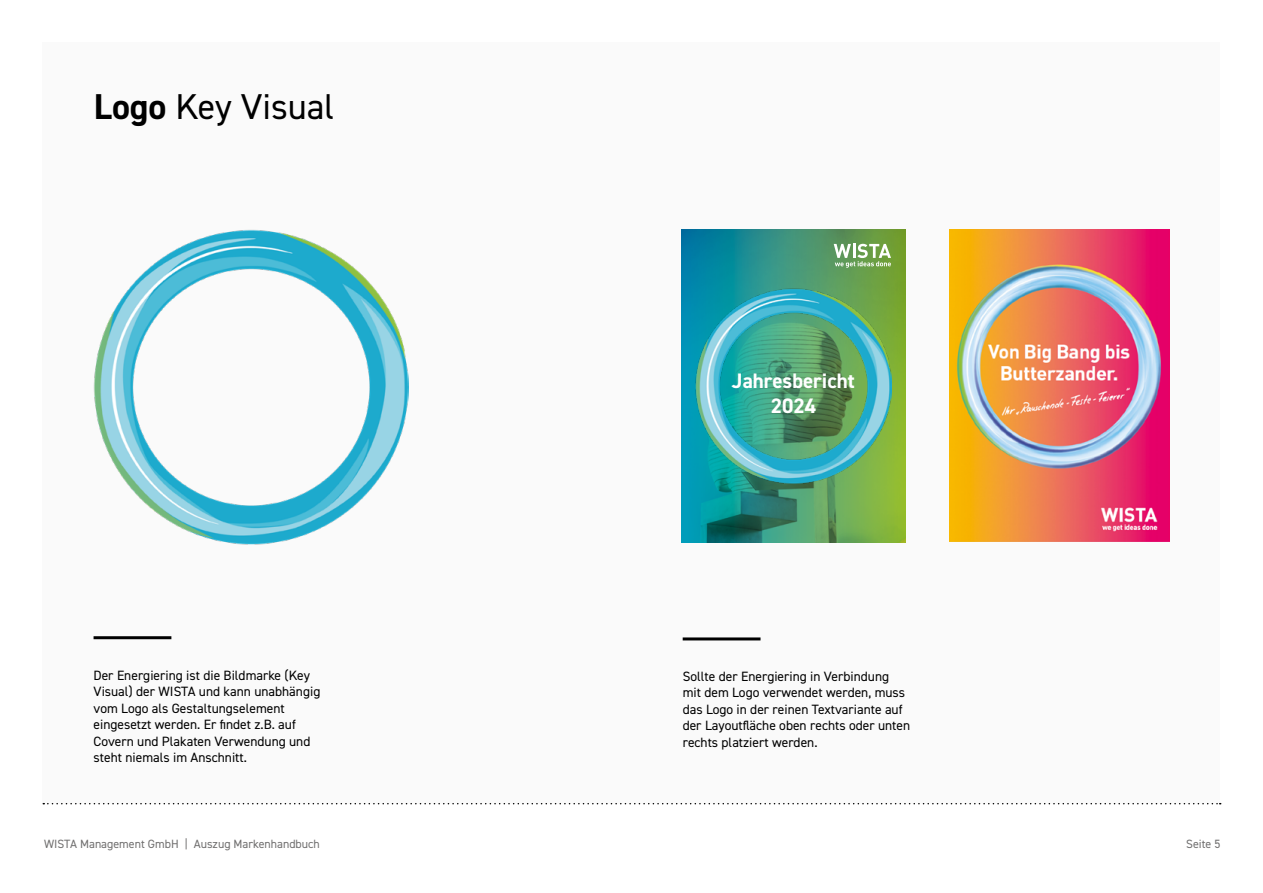
<style>
.page{position:relative;width:1263px;height:893px;background:#fff}
.page>*{position:absolute;margin:0;border:0;box-sizing:border-box;transform-origin:0 0}
.Kopfzeile_Seite{font:36px "DIN2014";color:#000}
.Kopfzeile_Seite-2{font:700 21px/25.5px "DIN2014";color:#fff;text-align:center}
.Textkörper___Absatzlinie{font:13.5px/16.5px "DIN2014";color:#000}
.t1{font:12px "DIN2014";color:#706f6f}
.s1{font-weight:700}
</style>
<div class="page">
<div style="left:43px;top:43px;width:1177px;height:761px;background:#fafafa"></div>
<svg style="left:43px;top:803px;width:1178px;height:1px"></svg>
<hr style="left:94px;top:636px;width:77px;height:3px;background:#000">
<img style="left:94px;top:230px;width:315px;height:314px">
<img style="left:681px;top:230px;width:224px;height:313px">
<img style="left:696px;top:288px;width:195px;height:196px">
<svg style="left:834px;top:244px;width:57px;height:24px"></svg>
<hr style="left:683px;top:637px;width:77px;height:3px;background:#000">
<img style="left:949px;top:230px;width:220px;height:311px">
<p class="Kopfzeile_Seite" style="left:94px;top:84px;width:242px"><span class="s1">Logo</span> Key Visual</p>
<p class="Textkörper___Absatzlinie" style="left:94px;top:667px;width:228px">Der Energiering ist die Bildmarke (Key Visual) der WISTA und kann unabhängig vom Logo als Gestaltungselement eingesetzt werden. Er findet z.B. auf Covern und Plakaten Verwendung und steht niemals im Anschnitt.</p>
<p class="Kopfzeile_Seite-2" style="left:732px;top:367px;width:124px">Jahresbericht<br>2024</p>
<p class="Textkörper___Absatzlinie" style="left:683px;top:668px;width:229px">Sollte der Energiering in Verbindung mit dem Logo verwendet werden, muss das Logo in der reinen Textvariante auf der Layoutfläche oben rechts oder unten rechts platziert werden.</p>
<p class="t1" style="left:44px;top:837px;width:277px">WISTA Management GmbH | Auszug Markenhandbuch</p>
<p class="t1" style="left:1186px;top:837px;width:36px">Seite 5</p>
</div>
